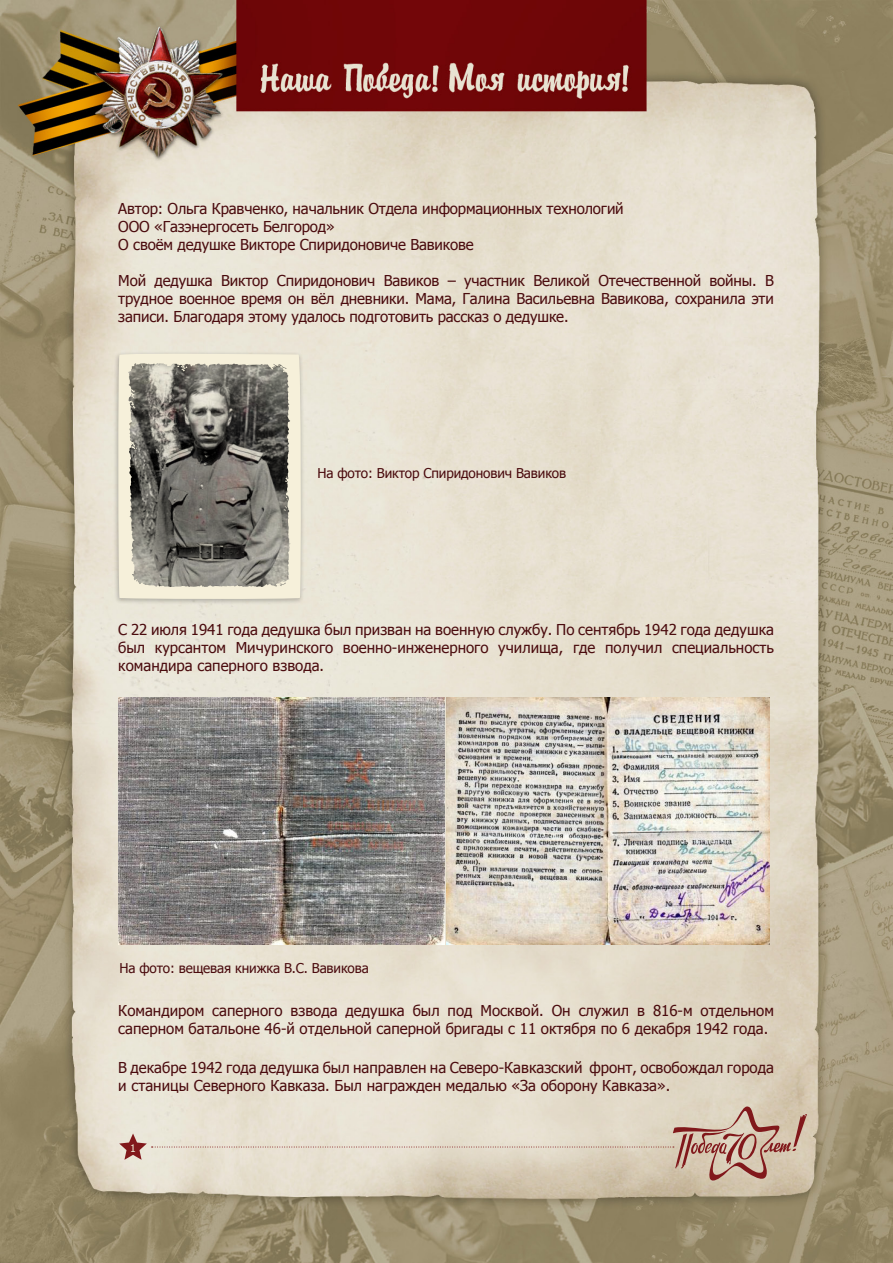
<style>
.page{position:relative;width:893px;height:1263px;background:#fff}
.page>*{position:absolute;margin:0;border:0;box-sizing:border-box;transform-origin:0 0}
.t1{font:15px/18px "Tahoma";color:#4a0b0e}
.t2{font:13.5px "Tahoma";letter-spacing:-.01em;color:#4a0b0e}
.t3{font:10.5px "Tahoma";color:#edead3}
</style>
<div class="page">
<img style="left:0;top:0;width:893px;height:1263px">
<svg style="left:119px;top:1106px;width:688px;height:83px;background:#ddd0bf"></svg>
<div style="left:113px;top:351px;width:192px;height:255px;background:#000;opacity:.24"></div>
<svg style="left:118px;top:353px;width:183px;height:246px;background:#8f8c82"></svg>
<img style="left:118px;top:698px;width:652px;height:247px">
<p class="t1" style="left:118px;top:199px;width:507px">Автор: Ольга Кравченко, начальник Отдела информационных технологий<br>ООО «Газэнергосеть Белгород»<br>О своём дедушке Викторе Спиридоновиче Вавикове</p>
<p class="t1" style="left:118px;top:271px;width:657px;text-align:justify">Мой дедушка Виктор Спиридонович Вавиков – участник Великой Отечественной войны. В трудное военное время он вёл дневники. Мама, Галина Васильевна Вавикова, сохранила эти записи. Благодаря этому удалось подготовить рассказ о дедушке.</p>
<p class="t2" style="left:317px;top:464px;width:250px">На фото: Виктор Спиридонович Вавиков</p>
<p class="t1" style="left:118px;top:620px;width:657px;text-align:justify">С 22 июля 1941 года дедушка был призван на военную службу. По сентябрь 1942 года дедушка был курсантом Мичуринского военно-инженерного училища, где получил специальность командира саперного взвода.</p>
<p class="t2" style="left:119px;top:958px;width:251px">На фото: вещевая книжка В.С. Вавикова</p>
<p class="t1" style="left:118px;top:1001px;width:657px">Командиром саперного взвода дедушка был под Москвой. Он служил в 816-м отдельном саперном батальоне 46-й отдельной саперной бригады с 11 октября по 6 декабря 1942 года.</p>
<p class="t1" style="left:118px;top:1058px;width:657px">В декабре 1942 года дедушка был направлен на Северо-Кавказcкий фронт, освобождал города и станицы Северного Кавказа. Был награжден медалью «За оборону Кавказа».</p>
<p class="t3" style="left:130px;top:1141px;width:7px">1</p>
</div>
